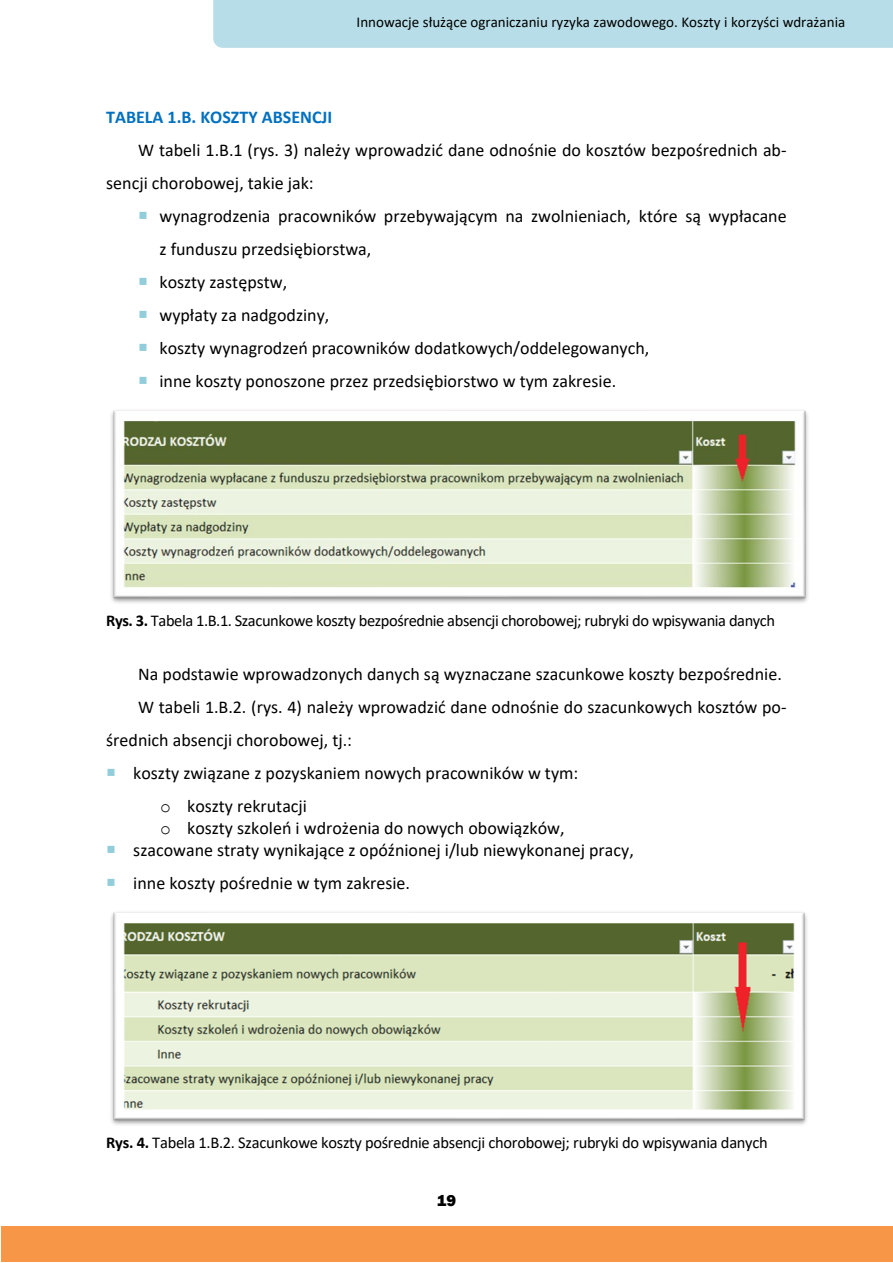
<style>
.page{position:relative;width:893px;height:1263px;background:#fff}
.page>*{position:absolute;margin:0;border:0;box-sizing:border-box;transform-origin:0 0}
.t1{font:18px/33px "Calibri";color:#000}
.t2{font:700 18px "Calibri";color:#0070c0}
.t3{font:16.5px "Calibri";letter-spacing:-.025em;color:#000}
.t4{font:800 16.5px "Franklin Gothic";color:#000}
.t5{font:15px "Calibri";color:#000}
.s1{color:#92cddc}
.s2{font-weight:700}
.s3{font-family:"Courier New"}
</style>
<div class="page">
<div style="left:1px;top:1227px;width:892px;height:35px;background:#f79646"></div>
<div style="left:213px;top:0;width:680px;height:48px;background:#b7dee8"></div>
<img style="left:111px;top:410px;width:697px;height:193px">
<img style="left:111px;top:912px;width:696px;height:213px">
<p class="t5" style="left:357px;top:16px;width:490px">Innowacje służące ograniczaniu ryzyka zawodowego. Koszty i korzyści wdrażania</p>
<h3 class="t2" style="left:106px;top:110px;width:228px">TABELA 1.B. KOSZTY ABSENCJI</h3>
<p class="t1" style="left:106px;top:135px;width:682px;text-indent:32px">W tabeli 1.B.1 (rys. 3) należy wprowadzić dane odnośnie do kosztów bezpośrednich ab&shy;sencji chorobowej, takie jak:</p>
<p class="t1" style="left:160px;top:201px;width:629px;text-indent:-21px"><span class="s1">○</span> wynagrodzenia pracowników przebywającym na zwolnieniach, które są wypłacane z funduszu przedsiębiorstwa,</p>
<p class="t1" style="left:138px;top:267px;width:150px"><span class="s1">○</span> koszty zastępstw,</p>
<p class="t1" style="left:138px;top:300px;width:193px"><span class="s1">○</span> wypłaty za nadgodziny,</p>
<p class="t1" style="left:138px;top:333px;width:513px"><span class="s1">○</span> koszty wynagrodzeń pracowników dodatkowych/oddelegowanych,</p>
<p class="t1" style="left:138px;top:366px;width:479px"><span class="s1">○</span> inne koszty ponoszone przez przedsiębiorstwo w tym zakresie.</p>
<p class="t3" style="left:106px;top:613px;width:670px"><span class="s2">Rys. 3.</span> Tabela 1.B.1. Szacunkowe koszty bezpośrednie absencji chorobowej; rubryki do wpisywania danych</p>
<p class="t1" style="left:138px;top:659px;width:645px">Na podstawie wprowadzonych danych są wyznaczane szacunkowe koszty bezpośrednie.</p>
<p class="t1" style="left:106px;top:692px;width:682px;text-indent:32px">W tabeli 1.B.2. (rys. 4) należy wprowadzić dane odnośnie do szacunkowych kosztów po&shy;średnich absencji chorobowej, tj.:</p>
<p class="t1" style="left:106px;top:758px;width:474px"><span class="s1">○</span> koszty związane z pozyskaniem nowych pracowników w tym:</p>
<p class="t1" style="left:160px;top:791px;width:148px"><span class="s3">o</span> koszty rekrutacji</p>
<p class="t1" style="left:160px;top:813px;width:406px"><span class="s3">o</span> koszty szkoleń i wdrożenia do nowych obowiązków,</p>
<p class="t1" style="left:106px;top:835px;width:529px"><span class="s1">○</span> szacowane straty wynikające z opóźnionej i/lub niewykonanej pracy,</p>
<p class="t1" style="left:106px;top:868px;width:305px"><span class="s1">○</span> inne koszty pośrednie w tym zakresie.</p>
<p class="t3" style="left:106px;top:1135px;width:663px"><span class="s2">Rys. 4.</span> Tabela 1.B.2. Szacunkowe koszty pośrednie absencji chorobowej; rubryki do wpisywania danych</p>
<p class="t4" style="left:437px;top:1191px;width:21px">19</p>
</div>
